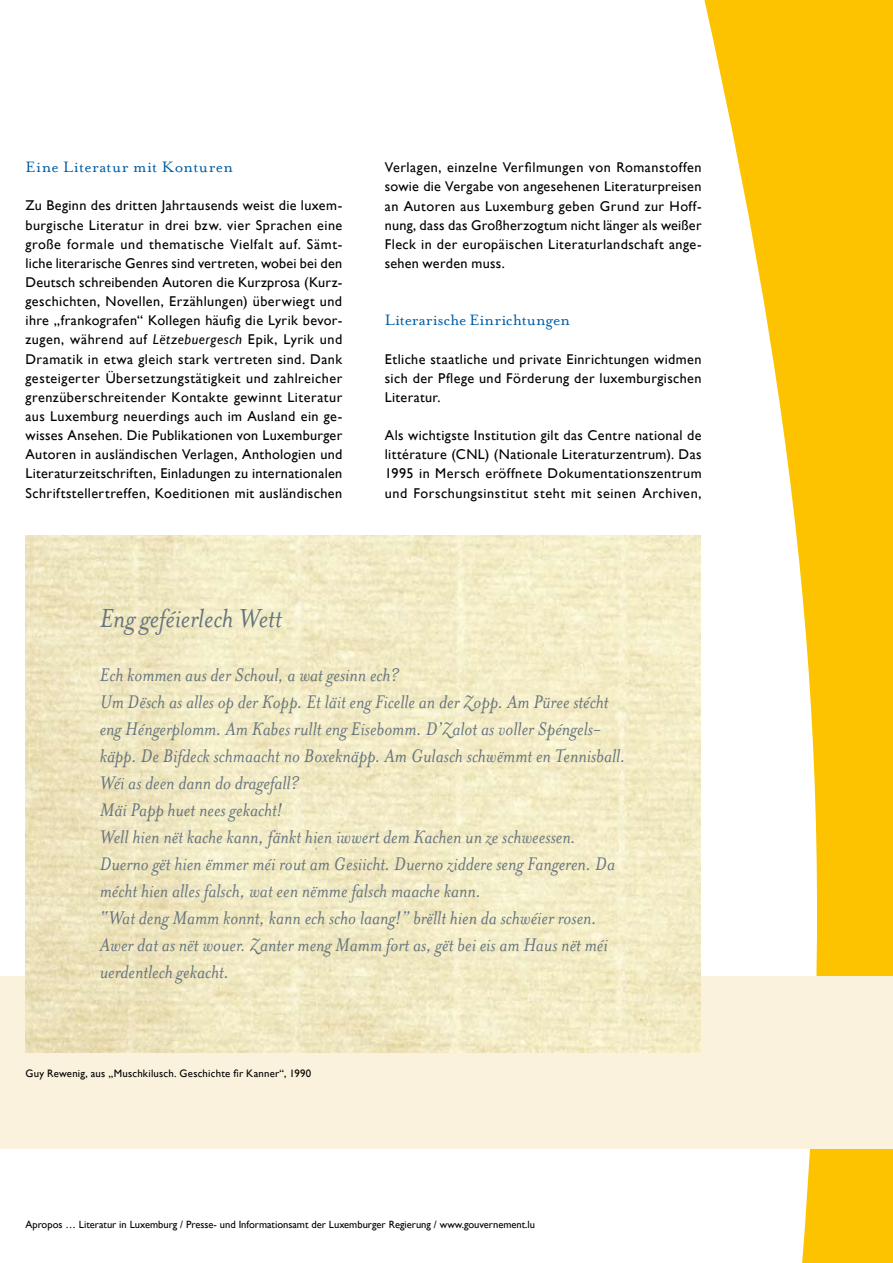
<style>
.page{position:relative;width:893px;height:1263px;background:#fff}
.page>*{position:absolute;margin:0;border:0;box-sizing:border-box;transform-origin:0 0}
.t1{font:italic 30px "Mrs Eaves";letter-spacing:-.005em;color:#66757e}
.t2{font:italic 21px/27px "Mrs Eaves";color:#66757e}
.t3{font:17.25px "Mrs Eaves Roman";letter-spacing:.01em;color:#005da4}
.t4{font:14.1px/19.2px "Gill Sans";letter-spacing:.03em;color:#000;text-align:justify}
.t5{font:10.8px "Gill Sans";letter-spacing:.02em;color:#000}
.t6{font:10.5px "Gill Sans";color:#000}
.s1{font-style:italic}
</style>
<div class="page">
<svg style="left:702px;top:0;width:191px;height:1263px;fill:#fdc300"></svg>
<div style="left:0;top:976px;width:893px;height:172px;background:#faf2dd"></div>
<img style="left:26px;top:536px;width:675px;height:517px">
<p class="t3" style="left:26px;top:158px;width:209px">Eine Literatur mit Konturen</p>
<p class="t4" style="left:26px;top:196px;width:318px">Zu Beginn des dritten Jahrtausends weist die luxem&shy;burgische Literatur in drei bzw. vier Sprachen eine große formale und thematische Vielfalt auf. Sämt&shy;liche literarische Genres sind vertreten, wobei bei den Deutsch schreibenden Autoren die Kurzprosa (Kurz&shy;geschichten, Novellen, Erzählungen) überwiegt und ihre „frankografen“ Kollegen häufig die Lyrik bevor&shy;zugen, während auf <span class="s1">Lëtzebuergesch</span> Epik, Lyrik und Dramatik in etwa gleich stark vertreten sind. Dank gesteigerter Übersetzungstätigkeit und zahlreicher grenzüberschreitender Kontakte gewinnt Literatur aus Luxemburg neuerdings auch im Ausland ein ge&shy;wisses Ansehen. Die Publikationen von Luxemburger Autoren in ausländischen Verlagen, Anthologien und Literaturzeitschriften, Einladungen zu internationalen Schriftstellertreffen, Koeditionen mit ausländischen</p>
<p class="t4" style="left:385px;top:158px;width:318px">Verlagen, einzelne Verfilmungen von Romanstoffen sowie die Vergabe von angesehenen Literaturpreisen an Autoren aus Luxemburg geben Grund zur Hoff&shy;nung, dass das Großherzogtum nicht länger als weißer Fleck in der europäischen Literaturlandschaft ange&shy;sehen werden muss.</p>
<p class="t3" style="left:385px;top:311px;width:187px">Literarische Einrichtungen</p>
<p class="t4" style="left:385px;top:349px;width:318px">Etliche staatliche und private Einrichtungen widmen sich der Pflege und Förderung der luxemburgischen Literatur.</p>
<p class="t4" style="left:385px;top:426px;width:318px">Als wichtigste Institution gilt das Centre national de littérature (CNL) (Nationale Literaturzentrum). Das 1995 in Mersch eröffnete Dokumentationszentrum und Forschungsinstitut steht mit seinen Archiven,</p>
<h1 class="t1" style="left:100px;top:602px;width:184px">Eng geféierlech Wett</h1>
<p class="t2" style="left:100px;top:662px;width:527px">Ech kommen aus der Schoul, a wat gesinn ech?<br>Um Dësch as alles op der Kopp. Et läit eng Ficelle an der Zopp. Am Püree stécht eng Héngerplomm. Am Kabes rullt eng Eisebomm. D’Zalot as voller Spéngels&shy;käpp. De Bifdeck schmaacht no Boxeknäpp. Am Gulasch schwëmmt en Tennisball.<br>Wéi as deen dann do dragefall?<br>Mäi Papp huet nees gekacht!<br>Well hien nët kache kann, fänkt hien iwwert dem Kachen un ze schweessen.<br>Duerno gët hien ëmmer méi rout am Gesiicht. Duerno ziddere seng Fangeren. Da mécht hien alles falsch, wat een nëmme falsch maache kann.<br>“Wat deng Mamm konnt, kann ech scho laang!” brëllt hien da schwéier rosen.<br>Awer dat as nët wouer. Zanter meng Mamm fort as, gët bei eis am Haus nët méi uerdentlech gekacht.</p>
<p class="t5" style="left:26px;top:1066px;width:287px">Guy Rewenig, aus „Muschkilusch. Geschichte fir Kanner“, 1990</p>
<p class="t6" style="left:26px;top:1218px;width:511px">Apropos … Literatur in Luxemburg / Presse- und Informationsamt der Luxemburger Regierung / www.gouvernement.lu</p>
</div>
